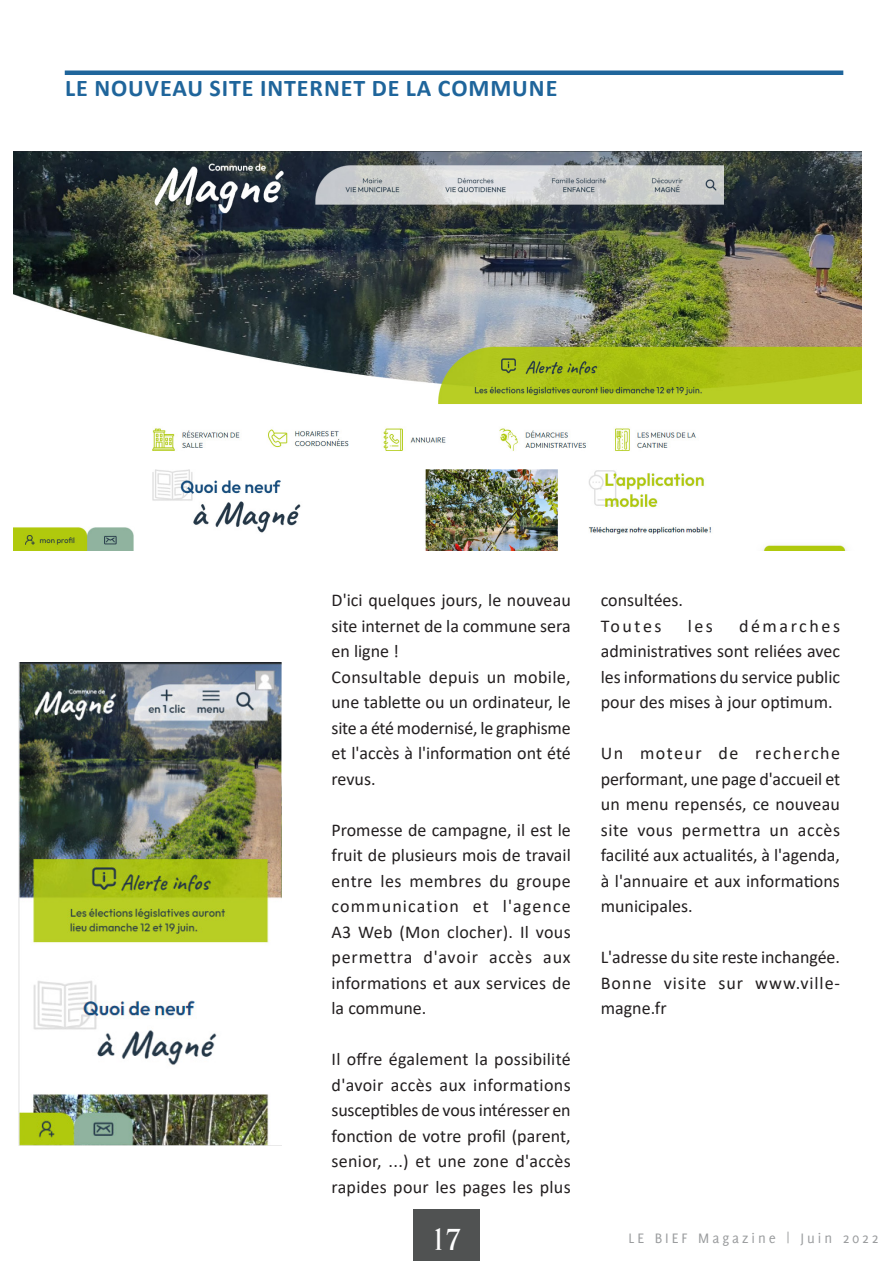
<style>
.page{position:relative;width:893px;height:1263px;background:#fff}
.page>*{position:absolute;margin:0;border:0;box-sizing:border-box;transform-origin:0 0}
.t1{font:30px "November Medium Normal";color:#fff}
.News_category{font:700 24px "Calibri";letter-spacing:.04em;color:#1f659b}
.Body_article{font:18px/25.5px "Calibri";color:#231f20;text-align:justify}
.Body_article-2{font:18px/25.5px "Calibri";letter-spacing:.05em;color:#231f20}
.t2{font:15px "Delicious";letter-spacing:.2em;color:#9a9c9e}
</style>
<div class="page">
<hr style="left:65px;top:71px;width:778px;height:4px;background:#1f659b">
<img style="left:14px;top:151px;width:847px;height:400px">
<img style="left:18px;top:662px;width:264px;height:484px">
<div style="left:413px;top:1209px;width:66px;height:51px;background:#505252"></div>
<p class="News_category" style="left:65px;top:71px;width:494px">LE NOUVEAU SITE INTERNET DE LA COMMUNE</p>
<p class="Body_article" style="left:332px;top:587px;width:241px">D'ici quelques jours, le nouveau site internet de la commune sera en ligne !</p>
<p class="Body_article" style="left:332px;top:663px;width:241px">Consultable depuis un mobile, une tablette ou un ordinateur, le site a été modernisé, le graphisme et l'accès à l'information ont été revus.</p>
<p class="Body_article" style="left:332px;top:816px;width:241px">Promesse de campagne, il est le fruit de plusieurs mois de travail entre les membres du groupe communication et l'agence A3 Web (Mon clocher). Il vous permettra d'avoir accès aux informations et aux services de la commune.</p>
<p class="Body_article" style="left:332px;top:1046px;width:241px">Il offre également la possibilité d'avoir accès aux informations susceptibles de vous intéresser en fonction de votre profil (parent, senior, ...) et une zone d'accès rapides pour les pages les plus</p>
<p class="Body_article" style="left:601px;top:587px;width:84px">consultées.</p>
<p class="Body_article" style="left:601px;top:612px;width:62px">Toutes</p>
<p class="Body_article" style="left:688px;top:612px;width:27px">les</p>
<p class="Body_article" style="left:601px;top:612px;width:241px;text-indent:138px">démarches administratives sont reliées avec les informations du service public pour des mises à jour optimum.</p>
<p class="Body_article" style="left:601px;top:740px;width:241px">Un moteur de recherche performant, une page d'accueil et un menu repensés, ce nouveau site vous permettra un accès facilité aux actualités, à l'agenda, à l'annuaire et aux informations municipales.</p>
<p class="Body_article" style="left:601px;top:944px;width:241px">L'adresse du site reste inchangée.</p>
<p class="Body_article-2" style="left:601px;top:969px;width:241px">Bonne visite sur www.ville&shy;magne.fr</p>
<h1 class="t1" style="left:430px;top:1222px;width:33px">17</h1>
<p class="t2" style="left:629px;top:1230px;width:252px">LE BIEF Magazine | Juin 2022</p>
</div>
